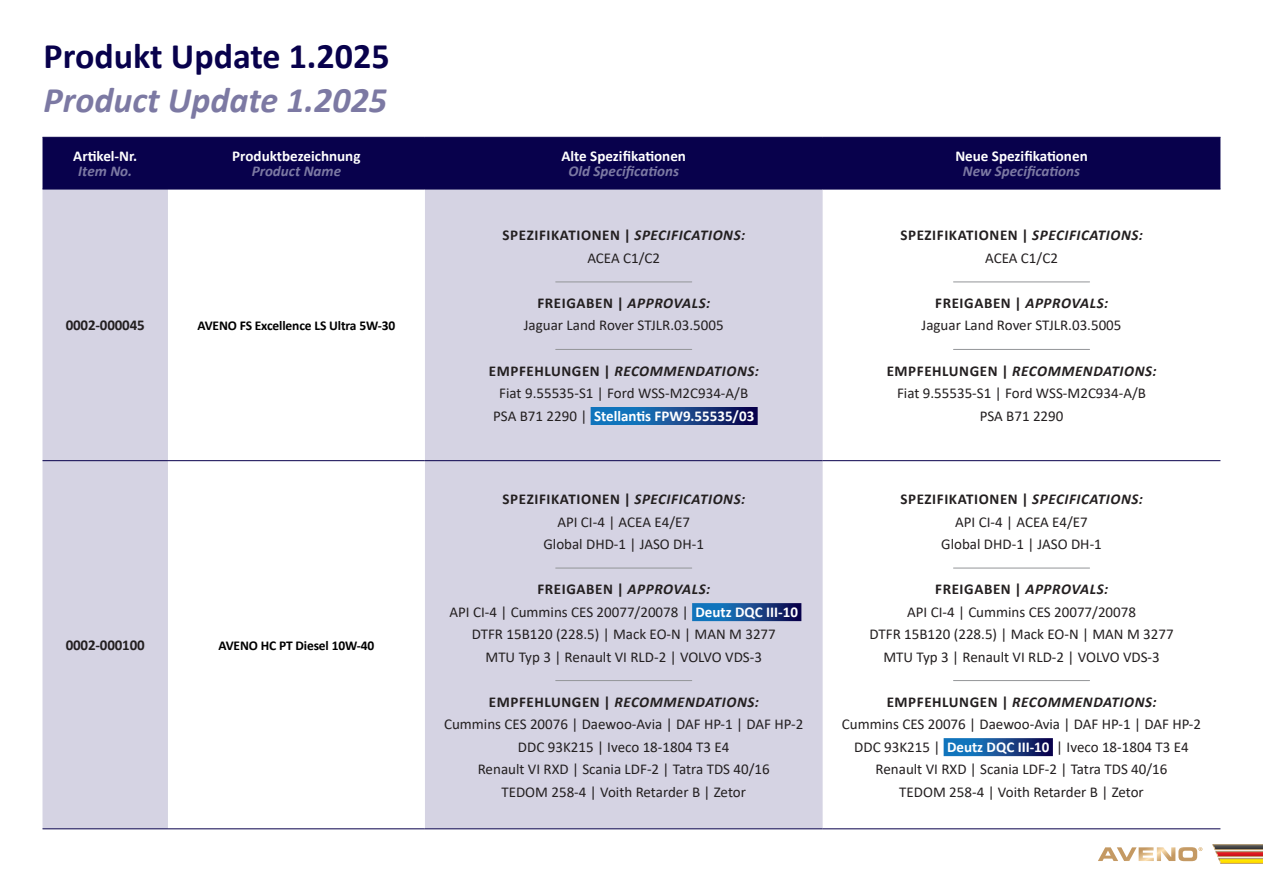
<style>
.page{position:relative;width:1263px;height:893px;background:#fff}
.page>*{position:absolute;margin:0;border:0;box-sizing:border-box;transform-origin:0 0}
.t1{font:700 36px "Calibri";color:#08014c}
.t2{font:italic 700 36px "Calibri";color:#7c79a3}
.t3{font:15px/22.5px "Calibri";color:#231f20;text-align:center}
.t4{font:700 15px/22.5px "Calibri";letter-spacing:.04em;color:#231f20;text-align:center}
.t5{font:700 15px "Calibri";color:#fff}
.t6{font:italic 700 15px "Calibri";color:#7c79a3}
.t7{font:700 15px "Calibri";letter-spacing:-.01em;color:#231f20}
.t8{font:700 13.5px "Calibri";letter-spacing:-.01em;color:#000}
.s1{font-style:italic}
.s2{font-weight:400}
.s3{font-weight:700}
.s4{font-weight:700;font-style:italic}
.s5{font-weight:700;color:#fff}
</style>
<div class="page">
<svg style="left:1212px;top:844px;width:51px;height:20px"></svg>
<svg style="left:1098px;top:847px;width:104px;height:14px"></svg>
<div style="left:43px;top:138px;width:1177px;height:51px;background:#08014c"></div>
<div style="left:43px;top:190px;width:780px;height:638px;background:#d5d3e3"></div>
<svg style="left:168px;top:190px;width:257px;height:638px"></svg>
<hr style="left:43px;top:137px;width:125px;height:1px;background:#08014c">
<hr style="left:168px;top:137px;width:257px;height:1px;background:#08014c">
<hr style="left:425px;top:137px;width:398px;height:1px;background:#08014c">
<hr style="left:823px;top:137px;width:397px;height:1px;background:#08014c">
<hr style="left:43px;top:189px;width:125px;height:1px;background:#08014c">
<hr style="left:43px;top:460px;width:125px;height:1px;background:#08014c">
<hr style="left:43px;top:828px;width:125px;height:1px;background:#08014c">
<hr style="left:168px;top:189px;width:257px;height:1px;background:#08014c">
<hr style="left:168px;top:460px;width:257px;height:1px;background:#08014c">
<hr style="left:168px;top:828px;width:257px;height:1px;background:#08014c">
<hr style="left:425px;top:189px;width:398px;height:1px;background:#08014c">
<hr style="left:425px;top:460px;width:398px;height:1px;background:#08014c">
<hr style="left:425px;top:828px;width:398px;height:1px;background:#08014c">
<hr style="left:823px;top:828px;width:397px;height:1px;background:#08014c">
<hr style="left:823px;top:189px;width:397px;height:1px;background:#08014c">
<hr style="left:823px;top:460px;width:397px;height:1px;background:#08014c">
<svg style="left:591px;top:407px;width:167px;height:18px;background:#144b90"></svg>
<hr style="left:556px;top:282px;width:136px;height:1px;background:#939598">
<hr style="left:556px;top:349px;width:136px;height:1px;background:#939598">
<hr style="left:953px;top:282px;width:136px;height:1px;background:#939598">
<hr style="left:953px;top:349px;width:136px;height:1px;background:#939598">
<svg style="left:692px;top:603px;width:109px;height:18px;background:#154c91"></svg>
<hr style="left:556px;top:568px;width:136px;height:1px;background:#939598">
<hr style="left:556px;top:680px;width:136px;height:1px;background:#939598">
<svg style="left:944px;top:738px;width:109px;height:18px;background:#154c91"></svg>
<hr style="left:953px;top:568px;width:136px;height:1px;background:#939598">
<hr style="left:953px;top:680px;width:136px;height:1px;background:#939598">
<h1 class="t1" style="left:44px;top:31px;width:347px">Produkt Update 1.2025</h1>
<h1 class="t2" style="left:44px;top:74px;width:345px">Product Update 1.2025</h1>
<p class="t5" style="left:73px;top:146px;width:66px">Artikel-Nr.</p>
<p class="t6" style="left:78px;top:161px;width:55px">Item No.</p>
<p class="t5" style="left:232px;top:146px;width:130px">Produktbezeichnung</p>
<p class="t6" style="left:252px;top:161px;width:91px">Product Name</p>
<p class="t7" style="left:66px;top:315px;width:81px">0002-000045</p>
<p class="t8" style="left:197px;top:316px;width:199px">AVENO FS Excellence LS Ultra 5W-30</p>
<p class="t7" style="left:66px;top:635px;width:81px">0002-000100</p>
<p class="t8" style="left:218px;top:636px;width:157px">AVENO HC PT Diesel 10W-40</p>
<p class="t5" style="left:561px;top:146px;width:126px">Alte Spezifikationen</p>
<p class="t6" style="left:568px;top:161px;width:112px">Old Specifications</p>
<p class="t4" style="left:503px;top:224px;width:244px">SPEZIFIKATIONEN | <span class="s1">SPECIFICATIONS:<br></span><span class="s2">ACEA C1/C2</span></p>
<p class="t3" style="left:524px;top:291px;width:201px"><span class="s3">FREIGABEN |</span> <span class="s4">APPROVALS:<br></span>Jaguar Land Rover STJLR.03.5005</p>
<p class="t3" style="left:489px;top:359px;width:271px"><span class="s3">EMPFEHLUNGEN |</span> <span class="s4">RECOMMENDATIONS:<br></span>Fiat 9.55535-S1 | Ford WSS-M2C934-A/B<br>PSA B71 2290 | <span class="s5">Stellantis FPW9.55535/03</span></p>
<p class="t3" style="left:503px;top:487px;width:244px"><span class="s3">SPEZIFIKATIONEN |</span> <span class="s4">SPECIFICATIONS:<br></span>API CI-4 | ACEA E4/E7<br>Global DHD-1 | JASO DH-1</p>
<p class="t3" style="left:449px;top:577px;width:350px"><span class="s3">FREIGABEN |</span> <span class="s4">APPROVALS:<br></span>API CI-4 | Cummins CES 20077/20078 | <span class="s5">Deutz DQC III-10<br></span>DTFR 15B120 (228.5) | Mack EO-N | MAN M 3277<br>MTU Typ 3 | Renault VI RLD-2 | VOLVO VDS-3</p>
<p class="t3" style="left:444px;top:690px;width:361px"><span class="s3">EMPFEHLUNGEN |</span> <span class="s4">RECOMMENDATIONS:<br></span>Cummins CES 20076 | Daewoo-Avia | DAF HP-1 | DAF HP-2<br>DDC 93K215 | Iveco 18-1804 T3 E4<br>Renault VI RXD | Scania LDF-2 | Tatra TDS 40/16<br>TEDOM 258-4 | Voith Retarder B | Zetor</p>
<p class="t5" style="left:955px;top:146px;width:134px">Neue Spezifikationen</p>
<p class="t6" style="left:963px;top:161px;width:119px">New Specifications</p>
<p class="t4" style="left:900px;top:224px;width:244px">SPEZIFIKATIONEN | <span class="s1">SPECIFICATIONS:<br></span><span class="s2">ACEA C1/C2</span></p>
<p class="t3" style="left:922px;top:291px;width:201px"><span class="s3">FREIGABEN |</span> <span class="s4">APPROVALS:<br></span>Jaguar Land Rover STJLR.03.5005</p>
<p class="t3" style="left:887px;top:359px;width:271px"><span class="s3">EMPFEHLUNGEN |</span> <span class="s4">RECOMMENDATIONS:<br></span>Fiat 9.55535-S1 | Ford WSS-M2C934-A/B<br>PSA B71 2290</p>
<p class="t3" style="left:900px;top:487px;width:244px"><span class="s3">SPEZIFIKATIONEN |</span> <span class="s4">SPECIFICATIONS:<br></span>API CI-4 | ACEA E4/E7<br>Global DHD-1 | JASO DH-1</p>
<p class="t3" style="left:869px;top:577px;width:306px"><span class="s3">FREIGABEN |</span> <span class="s4">APPROVALS:<br></span>API CI-4 | Cummins CES 20077/20078<br>DTFR 15B120 (228.5) | Mack EO-N | MAN M 3277<br>MTU Typ 3 | Renault VI RLD-2 | VOLVO VDS-3</p>
<p class="t3" style="left:842px;top:690px;width:361px"><span class="s3">EMPFEHLUNGEN |</span> <span class="s4">RECOMMENDATIONS:<br></span>Cummins CES 20076 | Daewoo-Avia | DAF HP-1 | DAF HP-2<br>DDC 93K215 | <span class="s5">Deutz DQC III-10</span> | Iveco 18-1804 T3 E4<br>Renault VI RXD | Scania LDF-2 | Tatra TDS 40/16<br>TEDOM 258-4 | Voith Retarder B | Zetor</p>
</div>
